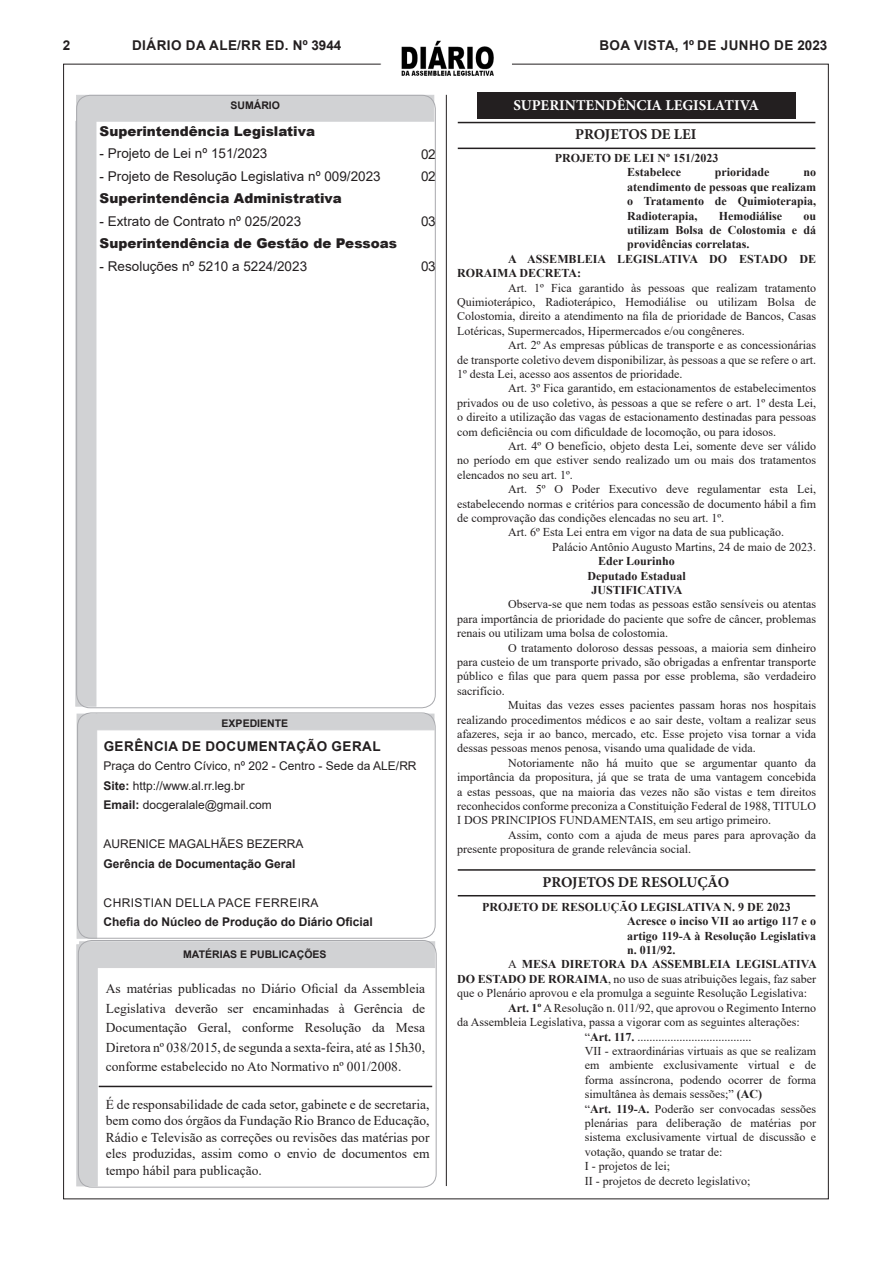
<style>
.page{position:relative;width:893px;height:1263px;background:#fff}
.page>*{position:absolute;margin:0;border:0;box-sizing:border-box;transform-origin:0 0}
.CENTRO{font:700 15px "Minion Pro";letter-spacing:-.005em;color:#231f20}
.t1{font:700 15px "Minion Pro";color:#fff}
.CENTRO-2{font:13.5px/19.5px "Times New Roman";color:#231f20;text-align:justify}
.Direita{font:13.5px/16.5px "Times New Roman";color:#231f20;text-align:justify}
.t2{font:13.5px "Arial";color:#231f20}
.t3{font:900 13.5px "Arial";color:#231f20}
.t4{font:700 13.5px "Arial";letter-spacing:.035em;color:#231f20}
.Citação{font:12px/14.4px "Times New Roman";color:#231f20;text-align:justify}
.Ementa{font:700 12px/14.4px "Times New Roman";color:#231f20;text-align:justify}
.t5{font:12px "Arial";color:#231f20}
.Corpo{font:12px/14.4px "Times New Roman";color:#231f20}
.CENTRO-3{font:700 12px "Times New Roman";color:#231f20}
.t6{font:700 12px "Arial";color:#231f20}
.t7{font:12px "Arial";letter-spacing:.035em;color:#231f20}
.t8{font:700 10.5px "Arial";color:#231f20}
.s1{font-weight:700}
</style>
<div class="page">
<img style="left:401px;top:41px;width:93px;height:35px">
<hr style="left:446px;top:95px;width:1px;height:1091px;background:#231f20">
<div style="left:76px;top:95px;width:358px;height:27px;background:#d1d2d4"></div>
<div style="left:75px;top:121px;width:21px;height:585px;background:#d1d2d4;border:1px solid #d1d2d4"></div>
<div style="left:77px;top:714px;width:20px;height:224px;background:#d1d2d4"></div>
<div style="left:76px;top:944px;width:22px;height:242px;background:#d1d2d4"></div>
<div style="left:79px;top:941px;width:356px;height:27px;background:#d1d2d4"></div>
<hr style="left:99px;top:1086px;width:333px;height:1px;background:#231f20">
<div style="left:96px;top:714px;width:338px;height:16px;background:#d1d2d4"></div>
<div style="left:77px;top:712px;width:359px;height:226px;border:1px solid #a8a9ad;border-radius:14px"></div>
<div style="left:78px;top:940px;width:359px;height:247px;border:1px solid #a8a9ad;border-radius:14px"></div>
<div style="left:477px;top:92px;width:319px;height:27px;background:#231f20"></div>
<hr style="left:458px;top:122px;width:357px;height:1px;background:#231f20">
<hr style="left:458px;top:148px;width:357px;height:1px;background:#231f20">
<hr style="left:458px;top:869px;width:357px;height:2px;background:#231f20">
<hr style="left:458px;top:895px;width:357px;height:1px;background:#231f20">
<p class="t4" style="left:63px;top:36px;width:9px">2</p>
<p class="t4" style="left:132px;top:35px;width:211px">DIÁRIO DA ALE/RR ED. Nº 3944</p>
<p class="t4" style="left:599px;top:35px;width:229px">BOA VISTA, 1º DE JUNHO DE 2023</p>
<p class="t8" style="left:230px;top:98px;width:51px">SUMÁRIO</p>
<p class="t3" style="left:100px;top:121px;width:217px">Superintendência Legislativa</p>
<p class="t2" style="left:100px;top:144px;width:169px">- Projeto de Lei nº 151/2023</p>
<p class="t2" style="left:100px;top:167px;width:283px">- Projeto de Resolução Legislativa nº 009/2023</p>
<p class="t3" style="left:100px;top:189px;width:244px">Superintendência Administrativa</p>
<p class="t2" style="left:100px;top:212px;width:203px">- Extrato de Contrato nº 025/2023</p>
<p class="t3" style="left:100px;top:234px;width:299px">Superintendência de Gestão de Pessoas</p>
<p class="t2" style="left:100px;top:257px;width:209px">- Resoluções nº 5210 a 5224/2023</p>
<p class="t2" style="left:421px;top:145px;width:16px">02</p>
<p class="t2" style="left:421px;top:167px;width:16px">02</p>
<p class="t2" style="left:421px;top:212px;width:16px">03</p>
<p class="t2" style="left:421px;top:257px;width:16px">03</p>
<p class="t8" style="left:222px;top:716px;width:68px">EXPEDIENTE</p>
<p class="t4" style="left:104px;top:737px;width:279px">GERÊNCIA DE DOCUMENTAÇÃO GERAL</p>
<p class="t5" style="left:103px;top:758px;width:315px">Praça do Centro Cívico, nº 202 - Centro - Sede da ALE/RR</p>
<p class="t5" style="left:103px;top:777px;width:143px"><span class="s1">Site:</span> http://www.al.rr.leg.br</p>
<p class="t5" style="left:103px;top:797px;width:170px"><span class="s1">Email:</span> docgeralale@gmail.com</p>
<p class="t5" style="left:103px;top:836px;width:202px">AURENICE MAGALHÃES BEZERRA</p>
<p class="t6" style="left:103px;top:855px;width:194px">Gerência de Documentação Geral</p>
<p class="t7" style="left:104px;top:894px;width:216px">CHRISTIAN DELLA PACE FERREIRA</p>
<p class="t6" style="left:103px;top:914px;width:271px">Chefia do Núcleo de Produção do Diário Oficial</p>
<p class="t8" style="left:183px;top:947px;width:145px">MATÉRIAS E PUBLICAÇÕES</p>
<p class="CENTRO-2" style="left:106px;top:979px;width:321px">As matérias publicadas no Diário Oficial da Assembleia Legislativa deverão ser encaminhadas à Gerência de Documentação Geral, conforme Resolução da Mesa Diretora nº 038/2015, de segunda a sexta-feira, até as 15h30, conforme estabelecido no Ato Normativo nº 001/2008.</p>
<p class="Direita" style="left:106px;top:1096px;width:325px">É de responsabilidade de cada setor, gabinete e de secretaria, bem como dos órgãos da Fundação Rio Branco de Educação, Rádio e Televisão as correções ou revisões das matérias por eles produzidas, assim como o envio de documentos em tempo hábil para publicação.</p>
<p class="t1" style="left:513px;top:94px;width:247px">SUPERINTENDÊNCIA LEGISLATIVA</p>
<p class="CENTRO" style="left:575px;top:124px;width:123px">PROJETOS DE LEI</p>
<p class="CENTRO-3" style="left:555px;top:149px;width:165px">PROJETO DE LEI Nº 151/2023</p>
<p class="Ementa" style="left:627px;top:165px;width:55px">Estabelece</p>
<p class="Ementa" style="left:715px;top:165px;width:56px">prioridade</p>
<p class="Ementa" style="left:627px;top:165px;width:190px;text-indent:176px">no atendimento de pessoas que realizam o Tratamento de Quimioterapia, Radioterapia,</p>
<p class="Ementa" style="left:719px;top:208px;width:65px">Hemodiálise</p>
<p class="Ementa" style="left:627px;top:208px;width:190px;text-indent:176px">ou utilizam Bolsa de Colostomia e dá providências correlatas.</p>
<p class="Ementa" style="left:457px;top:251px;width:360px;text-indent:51px">A ASSEMBLEIA LEGISLATIVA DO ESTADO DE<br>RORAIMA DECRETA:</p>
<p class="Citação" style="left:457px;top:280px;width:360px;text-indent:51px">Art. 1º Fica garantido às pessoas que realizam tratamento Quimioterápico, Radioterápico, Hemodiálise ou utilizam Bolsa de Colostomia, direito a atendimento na fila de prioridade de Bancos, Casas Lotéricas, Supermercados, Hipermercados e/ou congêneres.</p>
<p class="Citação" style="left:457px;top:338px;width:360px;text-indent:51px">Art. 2º As empresas públicas de transporte e as concessionárias de transporte coletivo devem disponibilizar, às pessoas a que se refere o art.<br>1º desta Lei, acesso aos assentos de prioridade.</p>
<p class="Citação" style="left:457px;top:381px;width:360px;text-indent:51px">Art. 3º Fica garantido, em estacionamentos de estabelecimentos privados ou de uso coletivo, às pessoas a que se refere o art. 1º desta Lei, o direito a utilização das vagas de estacionamento destinadas para pessoas com deficiência ou com dificuldade de locomoção, ou para idosos.</p>
<p class="Citação" style="left:457px;top:438px;width:360px;text-indent:51px">Art. 4º O benefício, objeto desta Lei, somente deve ser válido no período em que estiver sendo realizado um ou mais dos tratamentos elencados no seu art. 1º.</p>
<p class="Citação" style="left:457px;top:482px;width:360px;text-indent:51px">Art. 5º O Poder Executivo deve regulamentar esta Lei, estabelecendo normas e critérios para concessão de documento hábil a fim de comprovação das condições elencadas no seu art. 1º.</p>
<p class="Citação" style="left:508px;top:525px;width:277px">Art. 6º Esta Lei entra em vigor na data de sua publicação.</p>
<p class="Citação" style="left:552px;top:539px;width:265px">Palácio Antônio Augusto Martins, 24 de maio de 2023.</p>
<p class="CENTRO-3" style="left:598px;top:552px;width:78px">Eder Lourinho</p>
<p class="CENTRO-3" style="left:587px;top:567px;width:100px">Deputado Estadual</p>
<p class="CENTRO-3" style="left:591px;top:581px;width:92px">JUSTIFICATIVA</p>
<p class="Citação" style="left:457px;top:597px;width:360px;text-indent:51px">Observa-se que nem todas as pessoas estão sensíveis ou atentas para importância de prioridade do paciente que sofre de câncer, problemas renais ou utilizam uma bolsa de colostomia.</p>
<p class="Citação" style="left:457px;top:640px;width:360px;text-indent:51px">O tratamento doloroso dessas pessoas, a maioria sem dinheiro para custeio de um transporte privado, são obrigadas a enfrentar transporte público e filas que para quem passa por esse problema, são verdadeiro sacrifício.</p>
<p class="Citação" style="left:457px;top:698px;width:360px;text-indent:51px">Muitas das vezes esses pacientes passam horas nos hospitais realizando procedimentos médicos e ao sair deste, voltam a realizar seus afazeres, seja ir ao banco, mercado, etc. Esse projeto visa tornar a vida dessas pessoas menos penosa, visando uma qualidade de vida.</p>
<p class="Citação" style="left:457px;top:755px;width:360px;text-indent:51px">Notoriamente não há muito que se argumentar quanto da importância da propositura, já que se trata de uma vantagem concebida a estas pessoas, que na maioria das vezes não são vistas e tem direitos reconhecidos conforme preconiza a Constituição Federal de 1988, TITULO I DOS PRINCIPIOS FUNDAMENTAIS, em seu artigo primeiro.</p>
<p class="Citação" style="left:457px;top:827px;width:360px;text-indent:51px">Assim, conto com a ajuda de meus pares para aprovação da presente propositura de grande relevância social.</p>
<p class="CENTRO" style="left:542px;top:871px;width:188px">PROJETOS DE RESOLUÇÃO</p>
<p class="CENTRO-3" style="left:482px;top:898px;width:310px">PROJETO DE RESOLUÇÃO LEGISLATIVA N. 9 DE 2023</p>
<p class="Ementa" style="left:627px;top:914px;width:190px">Acresce o inciso VII ao artigo 117 e o artigo 119-A à Resolução Legislativa n. 011/92.</p>
<p class="Citação" style="left:457px;top:957px;width:361px;text-indent:51px">A <span class="s1">MESA DIRETORA DA ASSEMBLEIA LEGISLATIVA DO ESTADO DE RORAIMA</span>, no uso de suas atribuições legais, faz saber que o Plenário aprovou e ela promulga a seguinte Resolução Legislativa:</p>
<p class="Corpo" style="left:457px;top:1000px;width:360px;text-indent:51px"><span class="s1">Art. 1º</span> A Resolução n. 011/92, que aprovou o Regimento Interno da Assembleia Legislativa, passa a vigorar com as seguintes alterações:</p>
<p class="Citação" style="left:585px;top:1029px;width:168px">“<span class="s1">Art. 117.</span> ......................................</p>
<p class="Citação" style="left:585px;top:1043px;width:233px">VII - extraordinárias virtuais as que se realizam em ambiente exclusivamente virtual e de forma assíncrona, podendo ocorrer de forma simultânea às demais sessões;” <span class="s1">(AC)</span></p>
<p class="Citação" style="left:585px;top:1101px;width:233px">“<span class="s1">Art. 119-A.</span> Poderão ser convocadas sessões plenárias para deliberação de matérias por sistema exclusivamente virtual de discussão e votação, quando se tratar de:</p>
<p class="Citação" style="left:585px;top:1158px;width:87px">I - projetos de lei;</p>
<p class="Citação" style="left:585px;top:1173px;width:167px">II - projetos de decreto legislativo;</p>
</div>
